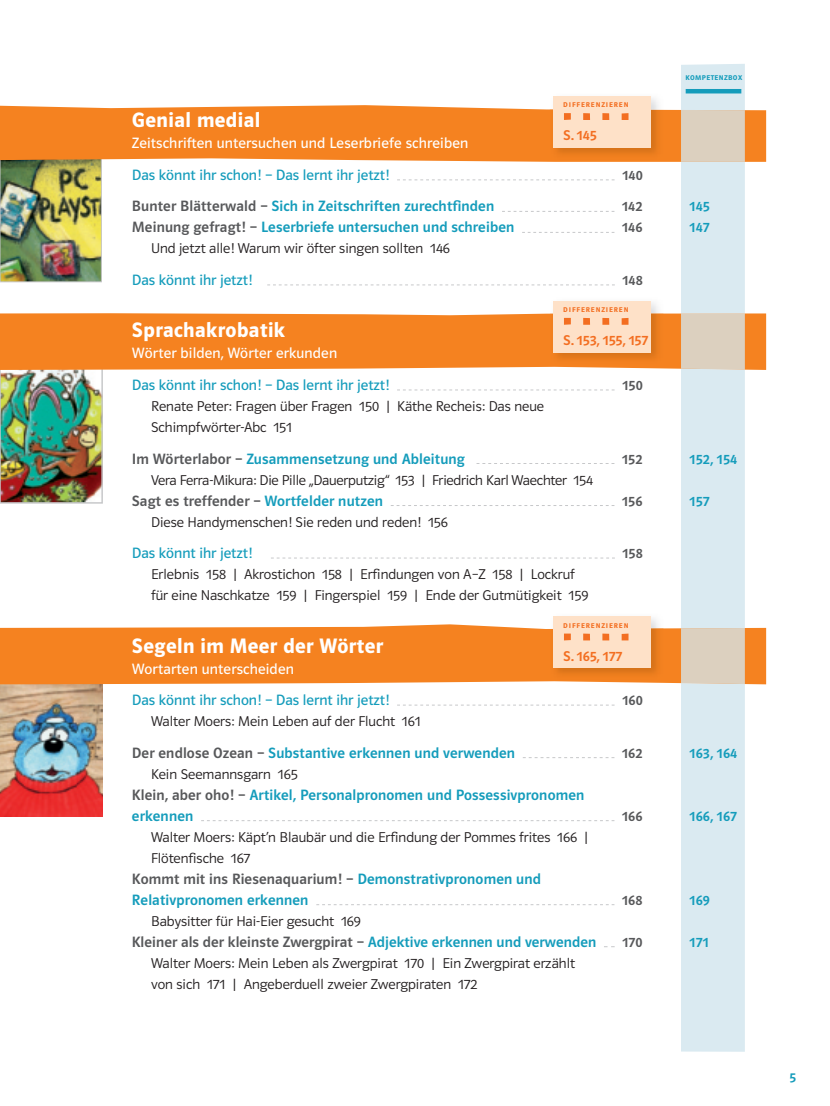
<style>
.page{position:relative;width:830px;height:1106px;background:#fff}
.page>*{position:absolute;margin:0;border:0;box-sizing:border-box;transform-origin:0 0}
.t1{font:21px "Polo ST11 K Hfett";letter-spacing:.02em;color:#fff}
.t2{font:15px/21px "Polo ST11 K Krftg";letter-spacing:.01em;color:#149cbb}
.t3{font:15px/31.5px "Polo ST11 K Buch";color:#149cbb}
.t4{font:15px "Polo ST11 K Krftg";letter-spacing:.005em;color:#57585a}
.t5{font:15px/31.5px "Polo ST11 K Buch";letter-spacing:.01em;color:#fff}
.t6{font:14.25px/21px "Polo ST11 K Leicht";color:#231f20}
.t7{font:14.25px "Polo ST11 K Krftg";letter-spacing:.02em;color:#57585a}
.t8{font:14.25px "Polo ST11 K Krftg";letter-spacing:.02em;color:#149cbb}
.t9{font:14.25px "Polo ST11 K Krftg";color:#f36e21}
.t10{font:13.5px "Polo ST Cap K Krftg";color:#149cbb}
.t11{font:9px "Polo ST Cap K Krftg";letter-spacing:.09em;color:#f36e21}
.t12{font:9px "Polo ST Cap K Krftg";letter-spacing:.04em;color:#149cbb}
.s1{color:#149cbb}
.s2{color:#57585a}
.s3{color:#fff}
</style>
<div class="page">
<img style="left:0;top:684px;width:102px;height:133px">
<img style="left:3px;top:370px;width:97px;height:130px">
<div style="left:0;top:365px;width:103px;height:138px;border:2px solid #c7c8ca"></div>
<img style="left:2px;top:162px;width:98px;height:118px">
<div style="left:0;top:145px;width:102px;height:137px;border:1px solid #c7c8ca"></div>
<svg style="left:0;top:105px;width:765px;height:57px;background:#f48a2f"></svg>
<div style="left:0;top:313px;width:765px;height:57px;background:#f58220"></div>
<svg style="left:0;top:624px;width:765px;height:60px;background:#f58a30"></svg>
<svg style="left:680px;top:64px;width:64px;height:987px;background:#dae5e8"></svg>
<hr style="left:685px;top:89px;width:56px;height:4px;background:#149cbb">
<svg style="left:397px;top:179px;width:217px;height:1px"></svg>
<svg style="left:502px;top:211px;width:112px;height:1px"></svg>
<svg style="left:522px;top:232px;width:92px;height:1px"></svg>
<svg style="left:267px;top:284px;width:347px;height:1px"></svg>
<svg style="left:397px;top:389px;width:217px;height:1px"></svg>
<svg style="left:476px;top:463px;width:138px;height:1px"></svg>
<svg style="left:390px;top:505px;width:224px;height:1px"></svg>
<svg style="left:271px;top:557px;width:343px;height:1px"></svg>
<svg style="left:397px;top:704px;width:217px;height:1px"></svg>
<svg style="left:523px;top:757px;width:91px;height:1px"></svg>
<svg style="left:201px;top:820px;width:413px;height:1px"></svg>
<svg style="left:316px;top:904px;width:298px;height:1px"></svg>
<img style="left:549px;top:98px;width:114px;height:62px">
<div style="left:553px;top:96px;width:98px;height:52px;background:#fee1c8"></div>
<div style="left:563px;top:113px;width:7px;height:7px;background:#f36e21"></div>
<div style="left:583px;top:113px;width:6px;height:7px;background:#f36e21"></div>
<div style="left:602px;top:113px;width:7px;height:7px;background:#f36e21"></div>
<div style="left:621px;top:113px;width:7px;height:7px;background:#f36e21"></div>
<img style="left:549px;top:302px;width:114px;height:63px">
<div style="left:553px;top:301px;width:98px;height:51px;background:#fee1c8"></div>
<div style="left:563px;top:318px;width:7px;height:7px;background:#f36e21"></div>
<div style="left:583px;top:318px;width:6px;height:7px;background:#f36e21"></div>
<div style="left:602px;top:318px;width:7px;height:7px;background:#f36e21"></div>
<div style="left:621px;top:318px;width:7px;height:7px;background:#f36e21"></div>
<img style="left:549px;top:618px;width:114px;height:63px">
<div style="left:553px;top:616px;width:98px;height:52px;background:#fee1c8"></div>
<div style="left:563px;top:633px;width:7px;height:7px;background:#f36e21"></div>
<div style="left:583px;top:633px;width:6px;height:7px;background:#f36e21"></div>
<div style="left:602px;top:633px;width:7px;height:7px;background:#f36e21"></div>
<div style="left:621px;top:633px;width:7px;height:7px;background:#f36e21"></div>
<p class="t1" style="left:132px;top:108px;width:130px">Genial medial</p>
<p class="t5" style="left:132px;top:128px;width:338px">Zeitschriften untersuchen und Leserbriefe schreiben<br><span class="s1">Das könnt ihr schon! – Das lernt ihr jetzt!</span></p>
<p class="t11" style="left:563px;top:99px;width:67px">differenzieren</p>
<p class="t9" style="left:563px;top:128px;width:35px">S. 145</p>
<p class="t7" style="left:622px;top:167px;width:22px">140</p>
<p class="t12" style="left:685px;top:72px;width:58px">kompetenzbox</p>
<p class="t2" style="left:132px;top:196px;width:363px"><span class="s2">Bunter Blätterwald –</span> Sich in Zeitschriften zurechtfinden</p>
<p class="t7" style="left:621px;top:199px;width:22px">142</p>
<p class="t8" style="left:689px;top:199px;width:22px">145</p>
<p class="t2" style="left:132px;top:217px;width:383px"><span class="s2">Meinung gefragt! –</span> Leserbriefe untersuchen und schreiben</p>
<p class="t7" style="left:621px;top:220px;width:22px">146</p>
<p class="t8" style="left:689px;top:220px;width:22px">147</p>
<p class="t6" style="left:151px;top:238px;width:300px">Und jetzt alle! Warum wir öfter singen sollten 146</p>
<p class="t3" style="left:132px;top:264px;width:122px">Das könnt ihr jetzt!</p>
<p class="t7" style="left:622px;top:272px;width:22px">148</p>
<p class="t1" style="left:132px;top:318px;width:154px">Sprachakrobatik</p>
<p class="t3" style="left:132px;top:338px;width:259px"><span class="s3">Wörter bilden, Wörter erkunden<br></span>Das könnt ihr schon! – Das lernt ihr jetzt!</p>
<p class="t11" style="left:563px;top:304px;width:67px">differenzieren</p>
<p class="t9" style="left:563px;top:332px;width:86px">S. 153, 155, 157</p>
<p class="t7" style="left:622px;top:377px;width:22px">150</p>
<p class="t6" style="left:151px;top:396px;width:394px">Renate Peter: Fragen über Fragen 150 | Käthe Recheis: Das neue<br>Schimpfwörter-Abc 151</p>
<p class="t2" style="left:132px;top:448px;width:334px"><span class="s2">Im Wörterlabor –</span> Zusammensetzung und Ableitung</p>
<p class="t7" style="left:621px;top:451px;width:22px">152</p>
<p class="t8" style="left:689px;top:451px;width:49px">152, 154</p>
<p class="t6" style="left:151px;top:469px;width:443px">Vera Ferra-Mikura: Die Pille „Dauerputzig“ 153 | Friedrich Karl Waechter 154</p>
<p class="t4" style="left:132px;top:492px;width:252px">Sagt es treffender – <span class="s1">Wortfelder nutzen</span></p>
<p class="t7" style="left:621px;top:493px;width:22px">156</p>
<p class="t8" style="left:689px;top:493px;width:22px">157</p>
<p class="t6" style="left:151px;top:511px;width:298px">Diese Handymenschen! Sie reden und reden! 156</p>
<p class="t3" style="left:132px;top:537px;width:122px">Das könnt ihr jetzt!</p>
<p class="t7" style="left:622px;top:545px;width:22px">158</p>
<p class="t6" style="left:151px;top:564px;width:438px">Erlebnis 158 | Akrostichon 158 | Erfindungen von A–Z 158 | Lockruf für eine Naschkatze 159 | Fingerspiel 159 | Ende der Gutmütigkeit 159</p>
<p class="t1" style="left:132px;top:633px;width:253px">Segeln im Meer der Wörter</p>
<p class="t3" style="left:132px;top:653px;width:259px"><span class="s3">Wortarten unterscheiden<br></span>Das könnt ihr schon! – Das lernt ihr jetzt!</p>
<p class="t11" style="left:563px;top:620px;width:67px">differenzieren</p>
<p class="t9" style="left:563px;top:648px;width:60px">S. 165, 177</p>
<p class="t7" style="left:622px;top:692px;width:22px">160</p>
<p class="t6" style="left:151px;top:711px;width:271px">Walter Moers: Mein Leben auf der Flucht 161</p>
<p class="t2" style="left:132px;top:742px;width:384px"><span class="s2">Der endlose Ozean –</span> Substantive erkennen und verwenden</p>
<p class="t7" style="left:621px;top:745px;width:22px">162</p>
<p class="t8" style="left:689px;top:745px;width:49px">163, 164</p>
<p class="t6" style="left:151px;top:763px;width:148px">Kein Seemannsgarn 165</p>
<p class="t2" style="left:132px;top:784px;width:453px"><span class="s2">Klein, aber oho! –</span> Artikel, Personalpronomen und Possessivpronomen erkennen</p>
<p class="t7" style="left:621px;top:808px;width:22px">166</p>
<p class="t8" style="left:689px;top:808px;width:49px">166, 167</p>
<p class="t6" style="left:151px;top:826px;width:438px">Walter Moers: Käpt’n Blaubär und die Erfindung der Pommes frites 166 |<br>Flöten fische 167</p>
<p class="t2" style="left:132px;top:868px;width:410px"><span class="s2">Kommt mit ins Riesenaquarium! –</span> Demonstrativpronomen und<br>Relativpronomen erkennen</p>
<p class="t7" style="left:621px;top:892px;width:22px">168</p>
<p class="t8" style="left:689px;top:892px;width:22px">169</p>
<p class="t6" style="left:151px;top:910px;width:211px">Babysitter für Hai-Eier gesucht 169</p>
<p class="t4" style="left:132px;top:933px;width:465px">Kleiner als der kleinste Zwergpirat – <span class="s1">Adjektive erkennen und verwenden</span></p>
<p class="t7" style="left:622px;top:934px;width:22px">170</p>
<p class="t8" style="left:689px;top:934px;width:21px">171</p>
<p class="t6" style="left:151px;top:952px;width:425px">Walter Moers: Mein Leben als Zwergpirat 170 | Ein Zwergpirat erzählt von sich 171 | Angeberduell zweier Zwergpiraten 172</p>
<p class="t10" style="left:789px;top:1069px;width:8px">5</p>
</div>
